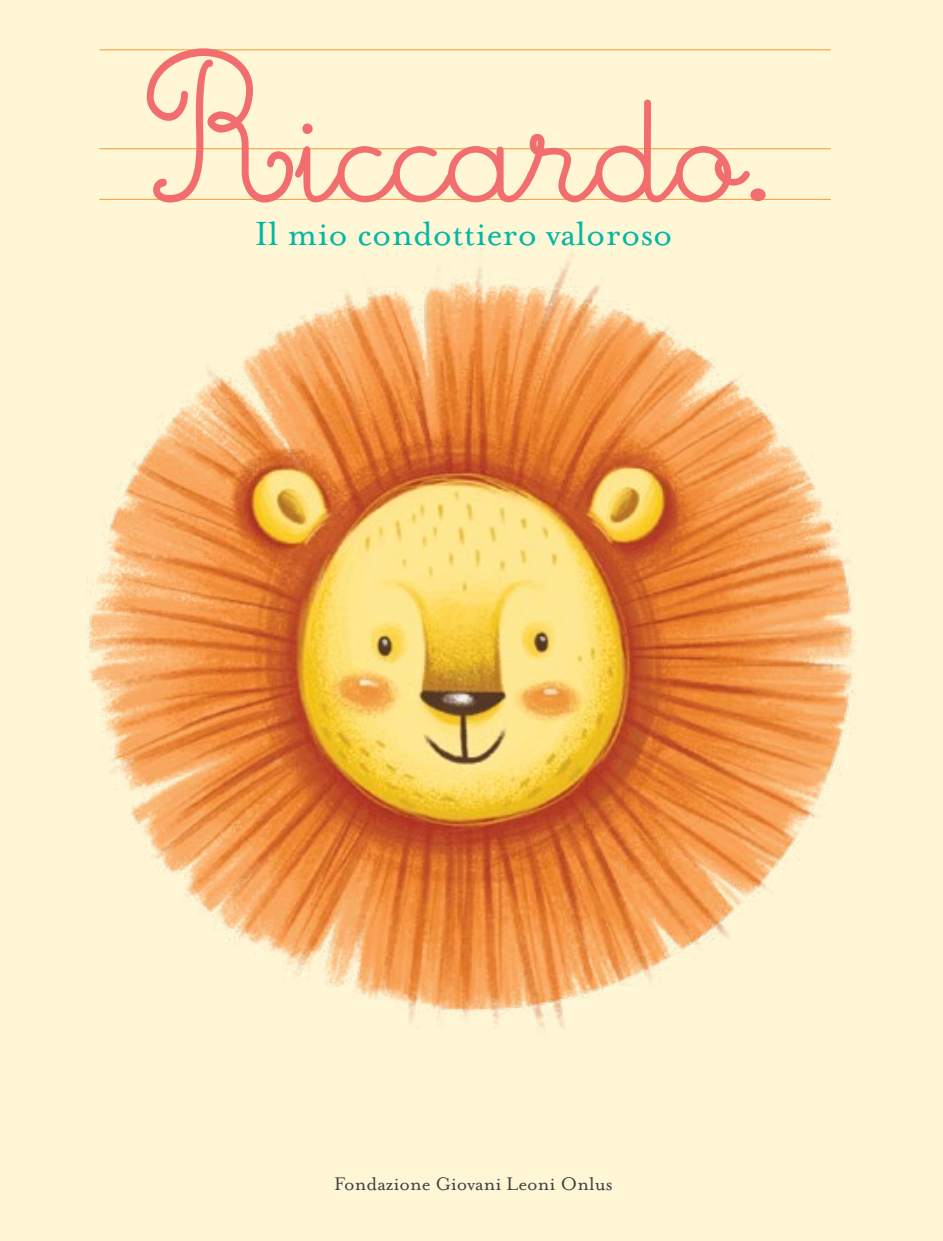
<style>
.page{position:relative;width:943px;height:1241px;background:#fff}
.page>*{position:absolute;margin:0;border:0;box-sizing:border-box;transform-origin:0 0}
.t1{font:168px "Cursivestandard";color:#f26d6e}
.t2{font:38.5px "Mrs Eaves Roman";color:#00b8a5}
.t3{font:21px "Mrs Eaves Roman";color:#414042}
</style>
<div class="page">
<div style="left:0;top:0;width:943px;height:1240px;background:#fff6d6"></div>
<img style="left:87px;top:256px;width:770px;height:773px">
<hr style="left:99px;top:199px;width:731px;height:1px;background:#f8972f">
<hr style="left:99px;top:148px;width:731px;height:1px;background:#f8972f">
<hr style="left:99px;top:50px;width:731px;height:1px;background:#f8972f">
<h1 class="t1" style="left:150px;top:44px;width:621px">Riccardo.</h1>
<h2 class="t2" style="left:255px;top:212px;width:419px">Il mio condottiero valoroso</h2>
<p class="t3" style="left:334px;top:1171px;width:280px">Fondazione Giovani Leoni Onlus</p>
</div>
